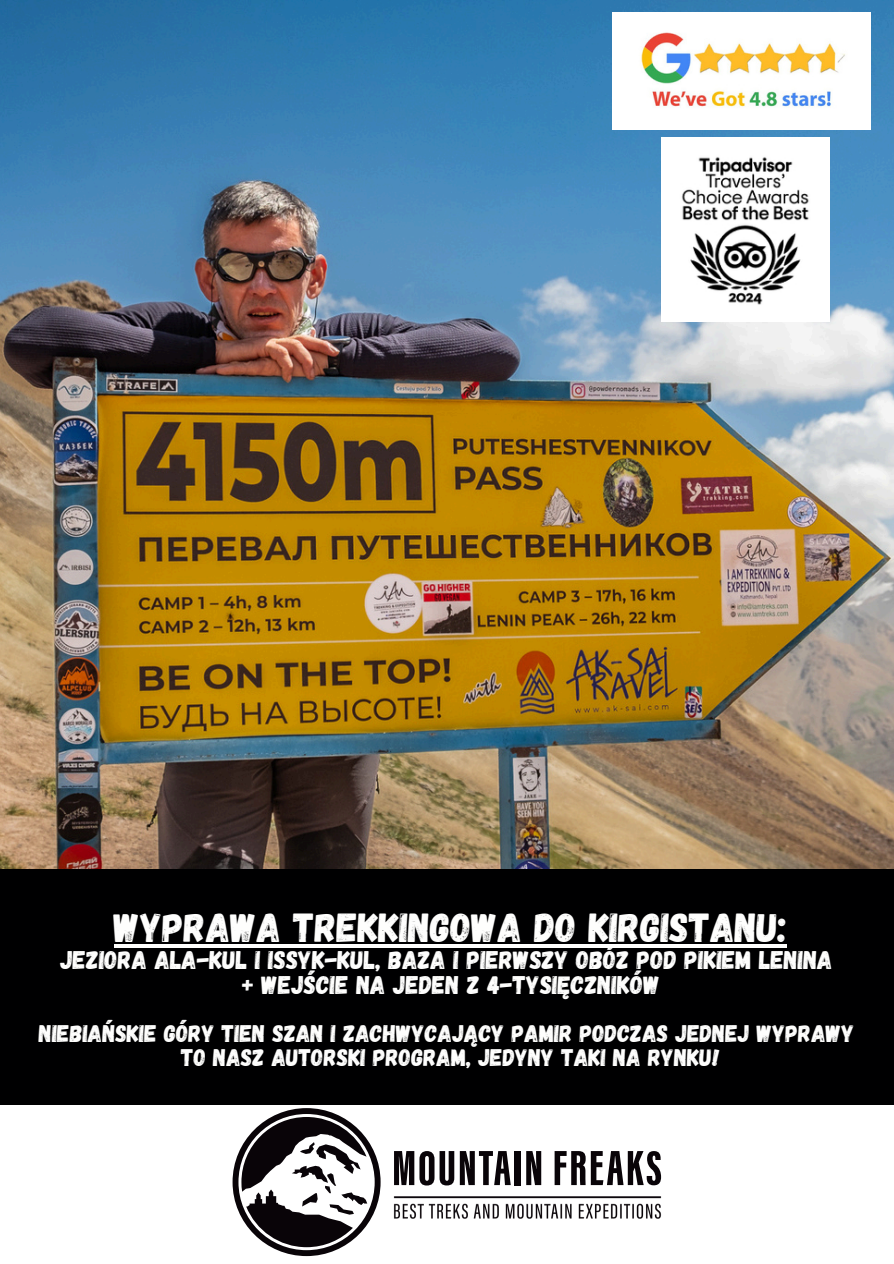
<style>
.page{position:relative;width:894px;height:1264px;background:#fff}
.page>*{position:absolute;margin:0;border:0;box-sizing:border-box;transform-origin:0 0}
.t1{font:40.5px "Gagalin";color:#fefefd}
.t2{font:25.5px/24.8px "Gagalin";color:#fefefd;text-align:center}
.t3{font:24px/23.7px "Gagalin";color:#fefefd;text-align:center}
</style>
<div class="page">
<img style="left:0;top:0;width:893px;height:869px">
<div style="left:0;top:869px;width:893px;height:236px;background:#000001"></div>
<img style="left:612px;top:12px;width:258px;height:117px">
<img style="left:661px;top:137px;width:167px;height:185px">
<hr style="left:114px;top:944px;width:672px;height:3px;background:#fefefd">
<svg style="left:232px;top:1108px;width:148px;height:147px"></svg>
<svg style="left:394px;top:1151px;width:116px;height:34px"></svg>
<div style="left:515px;top:1150px;width:5px;height:35px;background:#090408"></div>
<svg style="left:526px;top:1151px;width:15px;height:34px"></svg>
<svg style="left:554px;top:1151px;width:107px;height:34px"></svg>
<img style="left:393px;top:1196px;width:269px;height:23px">
<h1 class="t1" style="left:114px;top:901px;width:674px">WYPRAWA TREKKINGOWA DO KIRGISTANU:</h1>
<h1 class="t2" style="left:60px;top:946px;width:773px">JEZIORA ALA-KUL I ISSYK-KUL, BAZA I PIERWSZY OBÓZ POD PIKIEM LENINA + WEJŚCIE NA JEDEN Z 4-TYSIĘCZNIKÓW</h1>
<h1 class="t3" style="left:39px;top:1020px;width:816px">NIEBIAŃSKIE GÓRY TIEN SZAN I ZACHWYCAJĄCY PAMIR PODCZAS JEDNEJ WYPRAWY<br>TO NASZ AUTORSKI PROGRAM, JEDYNY TAKI NA RYNKU!</h1>
</div>
